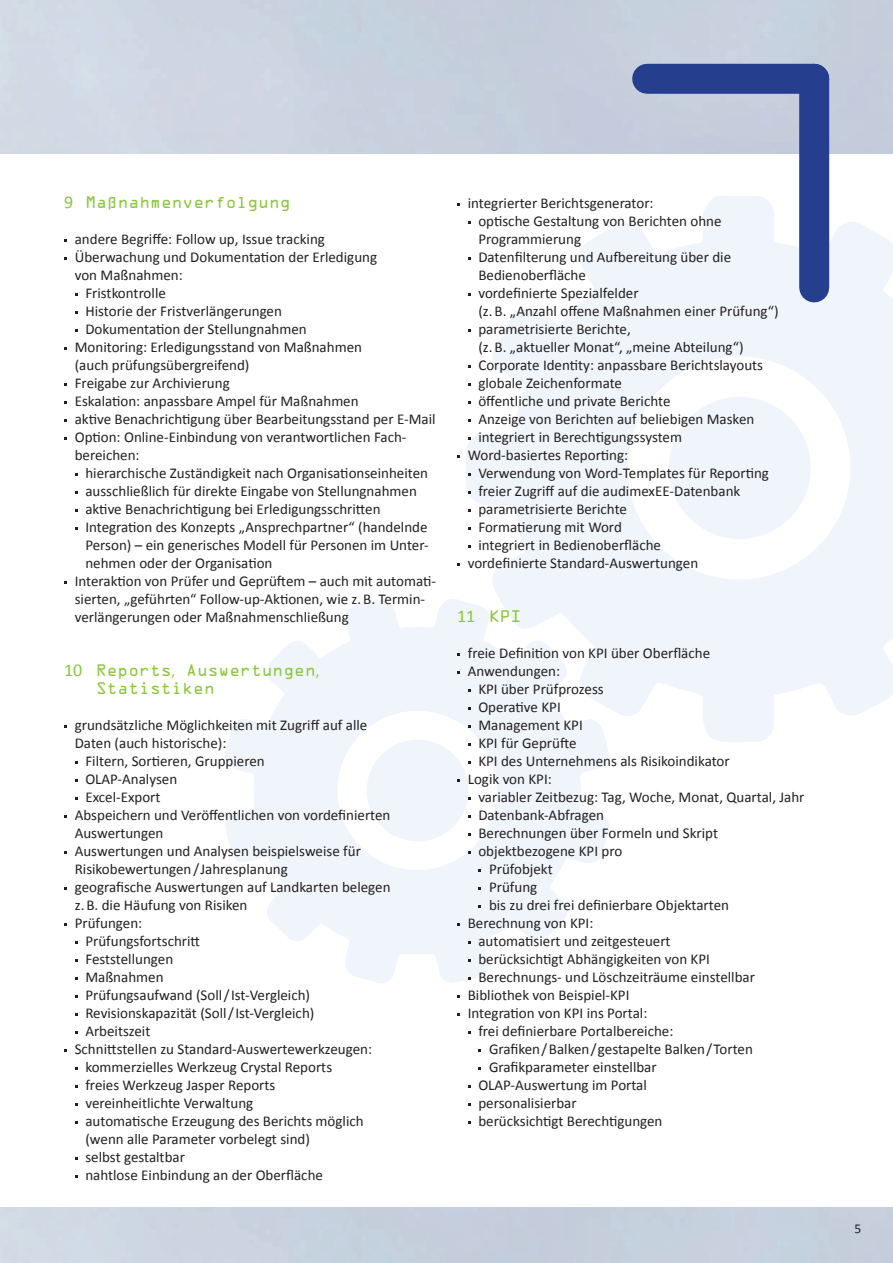
<style>
.page{position:relative;width:893px;height:1263px;background:#fff}
.page>*{position:absolute;margin:0;border:0;box-sizing:border-box;transform-origin:0 0}
.t1{font:15px "Calibri";color:#231f20}
.t2{font:15px/18px "OCRAM";color:#8bc63e}
.t3{font:13.5px "Calibri";color:#231f20}
.s1{font-family:"Calibri";font-size:18px}
.s2{font-family:"Calibri"}
</style>
<div class="page">
<svg style="left:466px;top:195px;width:424px;height:547px"></svg>
<svg style="left:510px;top:239px;width:383px;height:457px;fill:#eff5fa"></svg>
<div style="left:669px;top:397px;width:142px;height:142px;background:#eff5fa;border-radius:50%"></div>
<svg style="left:225px;top:597px;width:385px;height:386px"></svg>
<svg style="left:236px;top:609px;width:362px;height:362px;fill:#eff5fa"></svg>
<img style="left:0;top:0;width:893px;height:154px">
<div style="left:647px;top:64px;width:167px;height:30px;background:#253f8e"></div>
<div style="left:799px;top:79px;width:30px;height:208px;background:#253f8e"></div>
<svg style="left:361px;top:734px;width:113px;height:120px"></svg>
<p class="t2" style="left:64px;top:194px;width:228px"><span class="s1">9</span> Maßnahmenverfolgung</p>
<p class="t1" style="left:75px;top:229px;width:252px">andere Begriffe: Follow up, Issue tracking</p>
<p class="t1" style="left:75px;top:247px;width:304px">Überwachung und Dokumentation der Erledigung</p>
<p class="t1" style="left:75px;top:265px;width:110px">von Maßnahmen:</p>
<p class="t1" style="left:85px;top:283px;width:82px">Fristkontrolle</p>
<p class="t1" style="left:85px;top:301px;width:198px">Historie der Fristverlängerungen</p>
<p class="t1" style="left:85px;top:319px;width:223px">Dokumentation der Stellungnahmen</p>
<p class="t1" style="left:75px;top:337px;width:289px">Monitoring: Erledigungsstand von Maßnahmen</p>
<p class="t1" style="left:75px;top:355px;width:176px">(auch prüfungsübergreifend)</p>
<p class="t1" style="left:75px;top:373px;width:156px">Freigabe zur Archivierung</p>
<p class="t1" style="left:75px;top:391px;width:285px">Eskalation: anpassbare Ampel für Maßnahmen</p>
<p class="t1" style="left:75px;top:409px;width:362px">aktive Benachrichtigung über Bearbeitungsstand per E-Mail</p>
<p class="t1" style="left:75px;top:427px;width:333px">Option: Online-Einbindung von verantwortlichen Fach-</p>
<p class="t1" style="left:75px;top:445px;width:66px">bereichen:</p>
<p class="t1" style="left:85px;top:463px;width:344px">hierarchische Zuständigkeit nach Organisationseinheiten</p>
<p class="t1" style="left:85px;top:481px;width:333px">ausschließlich für direkte Eingabe von Stellungnahmen</p>
<p class="t1" style="left:85px;top:499px;width:297px">aktive Benachrichtigung bei Erledigungsschritten</p>
<p class="t1" style="left:85px;top:517px;width:344px">Integration des Konzepts „Ansprechpartner“ (handelnde</p>
<p class="t1" style="left:85px;top:535px;width:345px">Person) – ein generisches Modell für Personen im Unter-</p>
<p class="t1" style="left:85px;top:553px;width:189px">nehmen oder der Organisation</p>
<p class="t1" style="left:75px;top:571px;width:363px">Interaktion von Prüfer und Geprüftem – auch mit automati-</p>
<p class="t1" style="left:75px;top:589px;width:352px">sierten, „geführten“ Follow-up-Aktionen, wie z. B. Termin-</p>
<p class="t1" style="left:75px;top:607px;width:276px">verlängerungen oder Maßnahmenschließung</p>
<p class="t2" style="left:96px;top:662px;width:225px;text-indent:-32px"><span class="s1">10</span> Reports<span class="s2">,</span> Auswertungen<span class="s2">,<br></span>Statistiken</p>
<p class="t1" style="left:75px;top:715px;width:294px">grundsätzliche Möglichkeiten mit Zugriff auf alle</p>
<p class="t1" style="left:75px;top:733px;width:153px">Daten (auch historische):</p>
<p class="t1" style="left:85px;top:751px;width:181px">Filtern, Sortieren, Gruppieren</p>
<p class="t1" style="left:85px;top:769px;width:93px">OLAP-Analysen</p>
<p class="t1" style="left:85px;top:787px;width:77px">Excel-Export</p>
<p class="t1" style="left:75px;top:805px;width:317px">Abspeichern und Veröffentlichen von vordefinierten</p>
<p class="t1" style="left:75px;top:823px;width:90px">Auswertungen</p>
<p class="t1" style="left:75px;top:841px;width:288px">Auswertungen und Analysen beispielsweise für</p>
<p class="t1" style="left:75px;top:859px;width:215px">Risikobewertungen /Jahresplanung</p>
<p class="t1" style="left:75px;top:877px;width:317px">geografische Auswertungen auf Landkarten belegen</p>
<p class="t1" style="left:75px;top:895px;width:174px">z. B. die Häufung von Risiken</p>
<p class="t1" style="left:75px;top:913px;width:69px">Prüfungen:</p>
<p class="t1" style="left:85px;top:931px;width:116px">Prüfungsfortschritt</p>
<p class="t1" style="left:85px;top:949px;width:89px">Feststellungen</p>
<p class="t1" style="left:85px;top:967px;width:80px">Maßnahmen</p>
<p class="t1" style="left:85px;top:985px;width:226px">Prüfungsaufwand (Soll/Ist-Vergleich)</p>
<p class="t1" style="left:85px;top:1003px;width:231px">Revisionskapazität (Soll/Ist-Vergleich)</p>
<p class="t1" style="left:85px;top:1021px;width:66px">Arbeitszeit</p>
<p class="t1" style="left:75px;top:1039px;width:299px">Schnittstellen zu Standard-Auswertewerkzeugen:</p>
<p class="t1" style="left:85px;top:1057px;width:248px">kommerzielles Werkzeug Crystal Reports</p>
<p class="t1" style="left:85px;top:1075px;width:191px">freies Werkzeug Jasper Reports</p>
<p class="t1" style="left:85px;top:1093px;width:169px">vereinheitlichte Verwaltung</p>
<p class="t1" style="left:85px;top:1111px;width:280px">automatische Erzeugung des Berichts möglich</p>
<p class="t1" style="left:85px;top:1129px;width:226px">(wenn alle Parameter vorbelegt sind)</p>
<p class="t1" style="left:85px;top:1147px;width:101px">selbst gestaltbar</p>
<p class="t1" style="left:85px;top:1165px;width:239px">nahtlose Einbindung an der Oberfläche</p>
<p class="t1" style="left:468px;top:193px;width:187px">integrierter Berichtsgenerator:</p>
<p class="t1" style="left:478px;top:211px;width:245px">optische Gestaltung von Berichten ohne</p>
<p class="t1" style="left:478px;top:229px;width:104px">Programmierung</p>
<p class="t1" style="left:478px;top:247px;width:254px">Datenfilterung und Aufbereitung über die</p>
<p class="t1" style="left:478px;top:265px;width:109px">Bedienoberfläche</p>
<p class="t1" style="left:478px;top:283px;width:162px">vordefinierte Spezialfelder</p>
<p class="t1" style="left:478px;top:301px;width:302px">(z. B. „Anzahl offene Maßnahmen einer Prüfung“)</p>
<p class="t1" style="left:478px;top:319px;width:154px">parametrisierte Berichte,</p>
<p class="t1" style="left:478px;top:337px;width:267px">(z. B. „aktueller Monat“, „meine Abteilung“)</p>
<p class="t1" style="left:478px;top:355px;width:286px">Corporate Identity: anpassbare Berichtslayouts</p>
<p class="t1" style="left:478px;top:373px;width:145px">globale Zeichenformate</p>
<p class="t1" style="left:478px;top:391px;width:194px">öffentliche und private Berichte</p>
<p class="t1" style="left:478px;top:409px;width:277px">Anzeige von Berichten auf beliebigen Masken</p>
<p class="t1" style="left:478px;top:427px;width:205px">integriert in Berechtigungssystem</p>
<p class="t1" style="left:468px;top:445px;width:162px">Word-basiertes Reporting:</p>
<p class="t1" style="left:478px;top:463px;width:292px">Verwendung von Word-Templates für Reporting</p>
<p class="t1" style="left:478px;top:481px;width:263px">freier Zugriff auf die audimexEE-Datenbank</p>
<p class="t1" style="left:478px;top:499px;width:150px">parametrisierte Berichte</p>
<p class="t1" style="left:478px;top:517px;width:145px">Formatierung mit Word</p>
<p class="t1" style="left:478px;top:535px;width:184px">integriert in Bedienoberfläche</p>
<p class="t1" style="left:468px;top:553px;width:232px">vordefinierte Standard-Auswertungen</p>
<p class="t2" style="left:457px;top:608px;width:66px"><span class="s1">11</span> KPI</p>
<p class="t1" style="left:468px;top:643px;width:244px">freie Definition von KPI über Oberfläche</p>
<p class="t1" style="left:468px;top:661px;width:94px">Anwendungen:</p>
<p class="t1" style="left:478px;top:679px;width:127px">KPI über Prüfprozess</p>
<p class="t1" style="left:478px;top:697px;width:84px">Operative KPI</p>
<p class="t1" style="left:478px;top:715px;width:106px">Management KPI</p>
<p class="t1" style="left:478px;top:733px;width:100px">KPI für Geprüfte</p>
<p class="t1" style="left:478px;top:751px;width:253px">KPI des Unternehmens als Risikoindikator</p>
<p class="t1" style="left:468px;top:769px;width:86px">Logik von KPI:</p>
<p class="t1" style="left:478px;top:787px;width:328px">variabler Zeitbezug: Tag, Woche, Monat, Quartal, Jahr</p>
<p class="t1" style="left:478px;top:805px;width:127px">Datenbank-Abfragen</p>
<p class="t1" style="left:478px;top:823px;width:241px">Berechnungen über Formeln und Skript</p>
<p class="t1" style="left:478px;top:841px;width:145px">objektbezogene KPI pro</p>
<p class="t1" style="left:489px;top:859px;width:65px">Prüfobjekt</p>
<p class="t1" style="left:489px;top:877px;width:50px">Prüfung</p>
<p class="t1" style="left:489px;top:895px;width:242px">bis zu drei frei definierbare Objektarten</p>
<p class="t1" style="left:468px;top:913px;width:127px">Berechnung von KPI:</p>
<p class="t1" style="left:478px;top:931px;width:194px">automatisiert und zeitgesteuert</p>
<p class="t1" style="left:478px;top:949px;width:233px">berücksichtigt Abhängigkeiten von KPI</p>
<p class="t1" style="left:478px;top:967px;width:278px">Berechnungs- und Löschzeiträume einstellbar</p>
<p class="t1" style="left:468px;top:985px;width:163px">Bibliothek von Beispiel-KPI</p>
<p class="t1" style="left:468px;top:1003px;width:181px">Integration von KPI ins Portal:</p>
<p class="t1" style="left:478px;top:1021px;width:197px">frei definierbare Portalbereiche:</p>
<p class="t1" style="left:489px;top:1039px;width:265px">Grafiken/Balken/gestapelte Balken/Torten</p>
<p class="t1" style="left:489px;top:1057px;width:169px">Grafikparameter einstellbar</p>
<p class="t1" style="left:478px;top:1075px;width:170px">OLAP-Auswertung im Portal</p>
<p class="t1" style="left:478px;top:1093px;width:100px">personalisierbar</p>
<p class="t1" style="left:478px;top:1111px;width:186px">berücksichtigt Berechtigungen</p>
<p class="t3" style="left:855px;top:1220px;width:8px">5</p>
</div>
